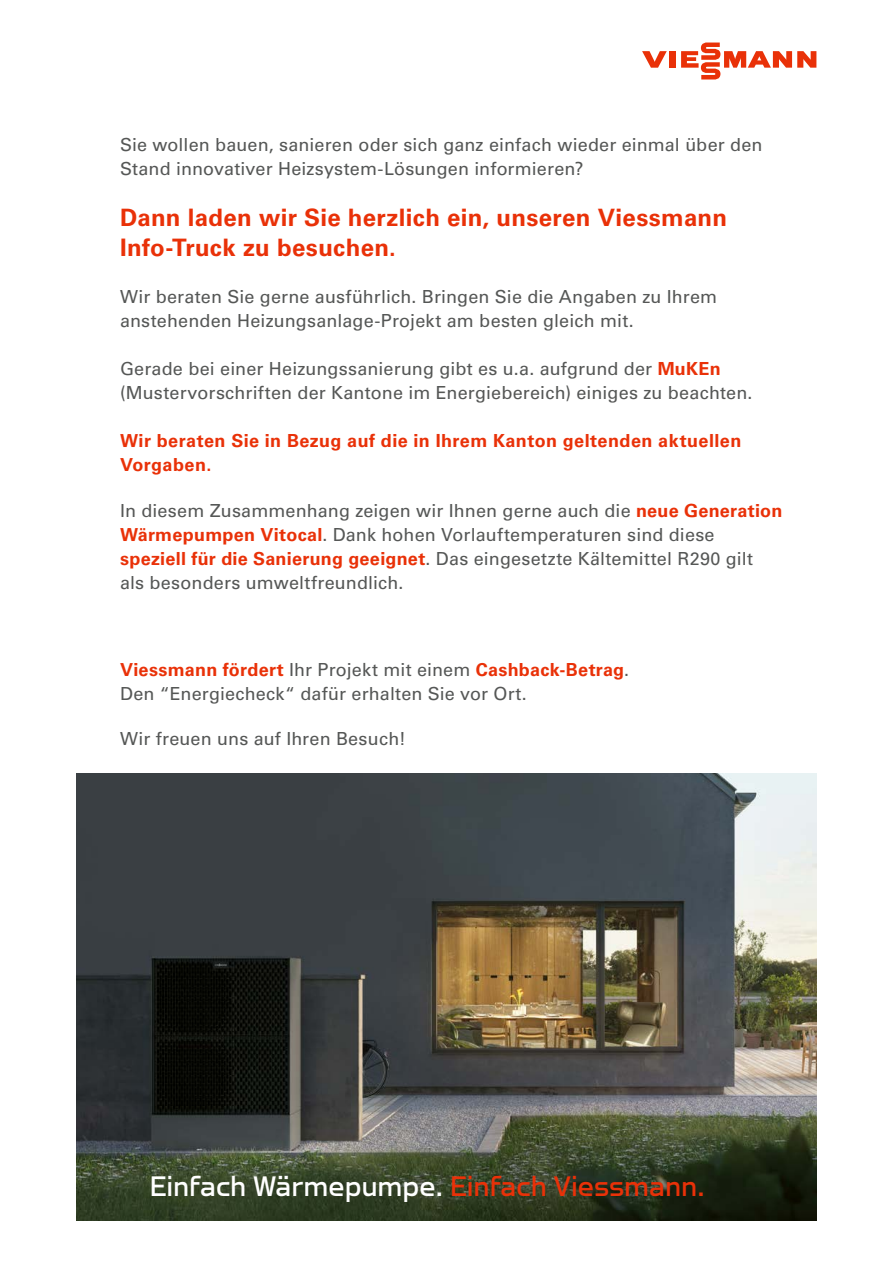
<style>
.page{position:relative;width:893px;height:1263px;background:#fff}
.page>*{position:absolute;margin:0;border:0;box-sizing:border-box;transform-origin:0 0}
.t1{font:27.3px "Viessmann Pro";letter-spacing:-.005em;color:#fff}
.t2{font:700 24px/30px "Univers LTCYR 65";letter-spacing:.015em;color:#e93108}
.t3{font:18px/24px "Univers LTCYR 55 Roman";letter-spacing:.01em;color:#555756}
.t4{font:700 18px/24px "Univers LTCYR 65";letter-spacing:.025em;color:#e93108}
.s1{font-family:"Univers LTCYR 65";font-weight:700;color:#e93108}
.s2{font-family:"Univers LTCYR 55 Roman";font-weight:400;color:#555756}
.s3{color:#e93108}
</style>
<div class="page">
<div style="left:669px;top:51px;width:6px;height:17px;background:#e93108"></div>
<svg style="left:642px;top:51px;width:25px;height:17px"></svg>
<svg style="left:681px;top:43px;width:135px;height:37px"></svg>
<img style="left:77px;top:773px;width:739px;height:447px">
<p class="t3" style="left:120px;top:132px;width:644px">Sie wollen bauen, sanieren oder sich ganz einfach wieder einmal über den<br>Stand innovativer Heizsystem-Lösungen informieren?</p>
<h2 class="t2" style="left:120px;top:202px;width:609px">Dann laden wir Sie herzlich ein, unseren Viessmann<br>Info-Truck zu besuchen.</h2>
<p class="t3" style="left:120px;top:284px;width:599px">Wir beraten Sie gerne ausführlich. Bringen Sie die Angaben zu Ihrem anstehenden Heizungsanlage-Projekt am besten gleich mit.</p>
<p class="t3" style="left:120px;top:356px;width:634px">Gerade bei einer Heizungssanierung gibt es u.a. aufgrund der <span class="s1">MuKEn </span>(Mustervorschriften der Kantone im Energiebereich) einiges zu beachten.</p>
<p class="t4" style="left:120px;top:427px;width:623px">Wir beraten Sie in Bezug auf die in Ihrem Kanton geltenden aktuellen<br>Vorgaben.</p>
<p class="t3" style="left:120px;top:498px;width:664px">In diesem Zusammenhang zeigen wir Ihnen gerne auch die <span class="s1">neue Generation Wärmepumpen Vitocal</span>. Dank hohen Vorlauftemperaturen sind diese <span class="s1">speziell für die Sanierung geeignet</span>. Das eingesetzte Kältemittel R290 gilt<br>als besonders umweltfreundlich.</p>
<p class="t4" style="left:120px;top:657px;width:511px">Viessmann fördert <span class="s2">Ihr Projekt mit einem</span> Cashback-Betrag<span class="s2">.</span></p>
<p class="t3" style="left:120px;top:681px;width:408px">Den “Energiecheck“ dafür erhalten Sie vor Ort.</p>
<p class="t3" style="left:120px;top:726px;width:287px">Wir freuen uns auf Ihren Besuch!</p>
<h1 class="t1" style="left:150px;top:1168px;width:557px">Einfach Wärmepumpe. <span class="s3">Einfach Viessmann.</span></h1>
</div>
